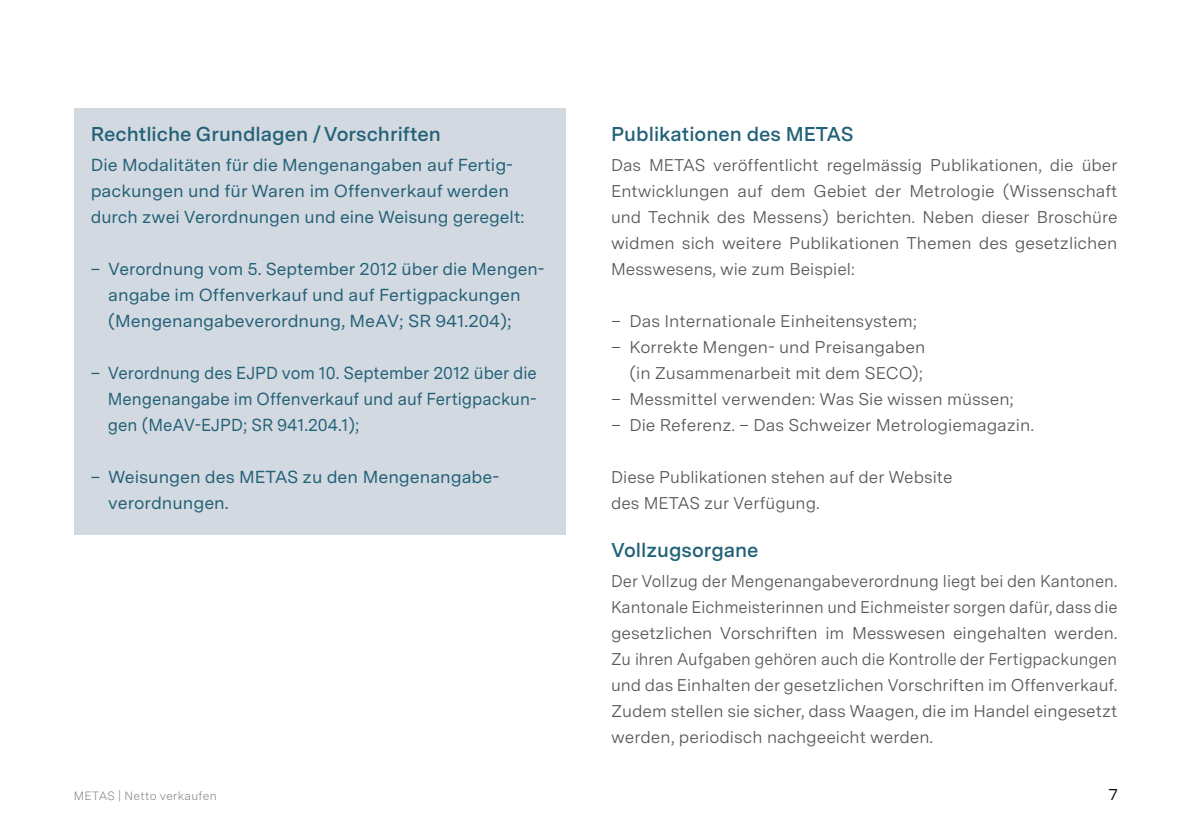
<style>
.page{position:relative;width:1191px;height:840px;background:#fff}
.page>*{position:absolute;margin:0;border:0;box-sizing:border-box;transform-origin:0 0}
.t1{font:600 20px "Messina Sans";color:#226178}
.t2{font:17.4px/26px "Messina Sans";color:#226178;scale:.96 1}
.t3{font:17.4px/26px "Messina Sans";color:#226178}
.t4{font:17px/26px "Messina Sans";color:#575756;text-align:justify}
.t5{font:16px "Messina Sans";color:#080b13}
.t6{font:300 12px "Messina Sans";letter-spacing:.02em;color:#7e7e7d}
</style>
<div class="page">
<div style="left:74px;top:108px;width:492px;height:427px;background:#d3d9e0"></div>
<p class="t1" style="left:91px;top:120px;width:352px">Rechtliche Grundlagen / Vorschriften</p>
<p class="t3" style="left:91px;top:152px;width:435px">Die Modalitäten für die Mengenangaben auf Fertig&shy;packungen und für Waren im Offenverkauf werden durch zwei Verordnungen und eine Weisung geregelt:</p>
<p class="t2" style="left:108px;top:255px;width:456px;text-indent:-17px">– Verordnung vom 5. September 2012 über die Mengen&shy;angabe im Offenverkauf und auf Fertigpackungen (Mengenangabeverordnung, MeAV; SR 941.204);</p>
<p class="t2" style="left:108px;top:359px;width:448px;text-align:justify;text-indent:-17px">– Verordnung des EJPD vom 10. September 2012 über die Mengenangabe im Offenverkauf und auf Fertigpackun&shy;gen (MeAV-EJPD; SR 941.204.1);</p>
<p class="t2" style="left:108px;top:463px;width:409px;text-indent:-17px">– Weisungen des METAS zu den Mengenangabe&shy;verordnungen.</p>
<p class="t6" style="left:74px;top:787px;width:144px">METAS | Netto verkaufen</p>
<p class="t1" style="left:611px;top:120px;width:244px">Publikationen des METAS</p>
<p class="t4" style="left:611px;top:152px;width:508px">Das METAS veröffentlicht regelmässig Publikationen, die über Entwicklungen auf dem Gebiet der Metrologie (Wissenschaft und Technik des Messens) berichten. Neben dieser Broschüre widmen sich weitere Publikationen Themen des gesetzlichen Messwesens, wie zum Beispiel:</p>
<p class="t4" style="left:611px;top:308px;width:307px">– Das Internationale Einheitensystem;</p>
<p class="t4" style="left:611px;top:334px;width:316px;text-align:right">– Korrekte Mengen- und Preisangaben (in Zusammenarbeit mit dem SECO);</p>
<p class="t4" style="left:611px;top:386px;width:404px">– Messmittel verwenden: Was Sie wissen müssen;</p>
<p class="t4" style="left:611px;top:411px;width:424px">– Die Referenz. – Das Schweizer Metrologiemagazin.</p>
<p class="t4" style="left:611px;top:463px;width:343px">Diese Publikationen stehen auf der Website des METAS zur Verfügung.</p>
<p class="t1" style="left:611px;top:535px;width:149px">Vollzugsorgane</p>
<p class="t4" style="left:611px;top:567px;width:508px">Der Vollzug der Mengenangabeverordnung liegt bei den Kantonen.<br>Kantonale Eichmeisterinnen und Eichmeister sorgen dafür, dass die gesetzlichen Vorschriften im Messwesen eingehalten werden.<br>Zu ihren Aufgaben gehören auch die Kontrolle der Fertigpackungen und das Einhalten der gesetzlichen Vorschriften im Offenverkauf.<br>Zudem stellen sie sicher, dass Waagen, die im Handel eingesetzt werden, periodisch nachgeeicht werden.</p>
<p class="t5" style="left:1108px;top:783px;width:10px">7</p>
</div>
